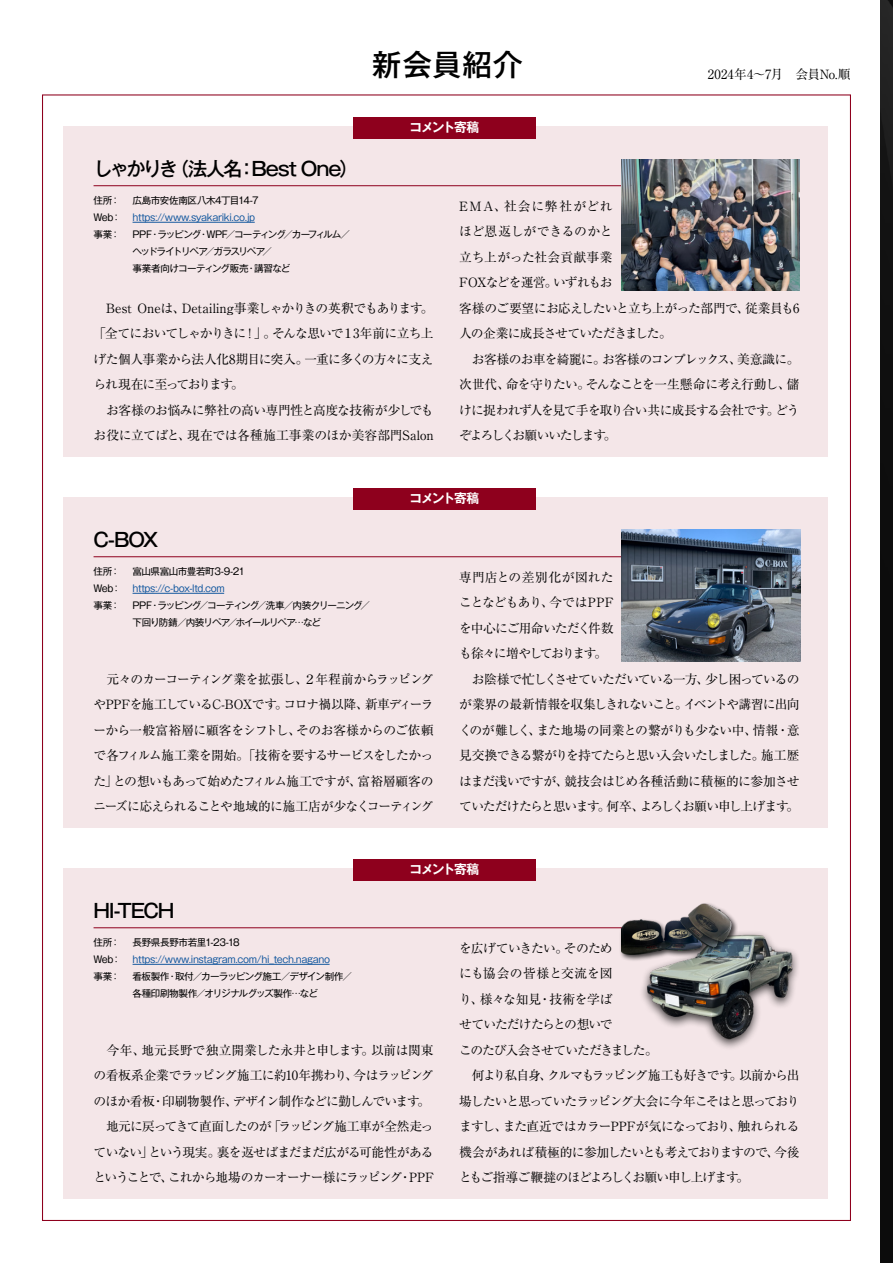
<style>
.page{position:relative;width:893px;height:1263px;background:#fff}
.page>*{position:absolute;margin:0;border:0;box-sizing:border-box;transform-origin:0 0}
.t1{font:500 29.7px "Gothic MB101 Pro";letter-spacing:.02em;color:#000}
.t2{font:500 19.2px "Gothic MB101 Pro";letter-spacing:-.07em;color:#000}
.t3{font:12.75px/25.5px "Ryumin Pro";letter-spacing:-.055em;color:#000}
.t4{font:700 12.75px "Gothic MB101 Pro De";letter-spacing:-.105em;color:#fff}
.t5{font:12.75px "Ryumin Pro";letter-spacing:.005em;color:#000}
.t6{font:9.6px/17px "Gothic MB101 Pro";letter-spacing:-.04em;color:#15599f}
.t7{font:9.6px/17.2px "Gothic MB101 Pro";letter-spacing:-.095em;color:#000}
.t8{font:9.6px/17.5px "Gothic MB101 Pro";letter-spacing:-.1em;color:#000}
.t9{font:9.6px/17.5px "Gothic MB101 Pro";letter-spacing:-.05em;color:#000}
.t10{font:9.6px/17px "Gothic MB101 Pro";letter-spacing:-.045em;color:#000}
.t11{font:9.6px "Gothic MB101 Pro";letter-spacing:-.075em;color:#000}
.s1{color:#000}
.s2{color:#15599f}
</style>
<div class="page">
<img style="left:880px;top:0;width:13px;height:1263px">
<div style="left:64px;top:126px;width:764px;height:330px;background:#f4e6e8"></div>
<div style="left:353px;top:117px;width:183px;height:21px;background:#8e001d"></div>
<hr style="left:133px;top:222px;width:122px;height:1px;background:#15599f">
<hr style="left:94px;top:185px;width:541px;height:1px;background:#8e001d">
<img style="left:621px;top:159px;width:178px;height:131px">
<div style="left:64px;top:868px;width:764px;height:330px;background:#f4e6e8"></div>
<div style="left:353px;top:859px;width:183px;height:21px;background:#8e001d"></div>
<hr style="left:133px;top:964px;width:197px;height:1px;background:#15599f">
<hr style="left:94px;top:927px;width:541px;height:1px;background:#8e001d">
<div style="left:64px;top:497px;width:764px;height:330px;background:#f4e6e8"></div>
<div style="left:353px;top:488px;width:183px;height:21px;background:#8e001d"></div>
<hr style="left:133px;top:593px;width:91px;height:1px;background:#15599f">
<hr style="left:94px;top:556px;width:541px;height:1px;background:#8e001d">
<div style="left:639px;top:930px;width:160px;height:121px;background:#000;opacity:.75"></div>
<img style="left:639px;top:930px;width:160px;height:113px">
<div style="left:619px;top:902px;width:119px;height:59px;background:#000;opacity:.75"></div>
<img style="left:621px;top:902px;width:112px;height:65px">
<img style="left:622px;top:530px;width:178px;height:131px">
<h1 class="t1" style="left:372px;top:40px;width:152px">新会員紹介</h1>
<p class="t4" style="left:410px;top:117px;width:71px">コメント寄稿</p>
<p class="t5" style="left:708px;top:64px;width:144px">2024年4〜7月　会員No.順</p>
<h2 class="t2" style="left:94px;top:153px;width:266px">しゃかりき（法人名：Best One）</h2>
<p class="t11" style="left:94px;top:192px;width:28px">住所：</p>
<p class="t6" style="left:94px;top:190px;width:167px;text-indent:39px"><span class="s1">広島市安佐南区八木4丁目14-7<br>Web：</span> https://www.syakariki.co.jp<span class="s1">事業：</span></p>
<p class="t7" style="left:133px;top:224px;width:219px">PPF・ラッピング・WPF／コーティング／カーフィルム／ヘッドライトリペア／ガラスリペア／<br>事業者向けコーティング販売・講習など</p>
<p class="t3" style="left:94px;top:294px;width:342px">　Best Oneは、Detailing事業しゃかりきの英釈でもあります。「全てにおいてしゃかりきに！」。そんな思いで１3年前に立ち上げた個人事業から法人化8期目に突入。一重に多くの方々に支えられ現在に至っております。<br>　お客様のお悩みに弊社の高い専門性と高度な技術が少しでもお役に立てばと、現在では各種施工事業のほか美容部門Salon</p>
<p class="t3" style="left:459px;top:192px;width:342px">EMA、社会に弊社がどれ<br>ほど恩返しができるのかと<br>立ち上がった社会貢献事業<br>FOXなどを運営。いずれもお<br>客様のご要望にお応えしたいと立ち上がった部門で、従業員も6人の企業に成長させていただきました。<br>　お客様のお車を綺麗に。お客様のコンプレックス、美意識に。次世代、命を守りたい。そんなことを一生懸命に考え行動し、儲けに捉われず人を見て手を取り合い共に成長する会社です。どうぞよろしくお願いいたします。</p>
<p class="t4" style="left:410px;top:488px;width:71px">コメント寄稿</p>
<h2 class="t2" style="left:94px;top:524px;width:66px">C-BOX</h2>
<p class="t11" style="left:94px;top:563px;width:28px">住所：</p>
<p class="t10" style="left:94px;top:561px;width:153px;text-indent:39px">富山県富山市豊若町3-9-21<br>Web： <span class="s2">https://c-box-ltd.com<br></span>事業：</p>
<p class="t8" style="left:133px;top:595px;width:239px">PPF・ラッピング／コーティング／洗車／内装クリーニング／下回り防錆／内装リペア／ホイールリペア…など</p>
<p class="t3" style="left:94px;top:665px;width:342px;text-align:justify">　元々のカーコーティング業を拡張し、２年程前からラッピングやPPFを施工しているC-BOXです。コロナ禍以降、新車ディーラーから一般富裕層に顧客をシフトし、そのお客様からのご依頼で各フィルム施工業を開始。「技術を要するサービスをしたかった」との想いもあって始めたフィルム施工ですが、富裕層顧客のニーズに応えられることや地域的に施工店が少なくコーティング</p>
<p class="t3" style="left:459px;top:563px;width:342px">専門店との差別化が図れた<br>ことなどもあり、今ではPPF<br>を中心にご用命いただく件数<br>も徐々に増やしております。<br>　お陰様で忙しくさせていただいている一方、少し困っているのが業界の最新情報を収集しきれないこと。イベントや講習に出向くのが難しく、また地場の同業との繋がりも少ない中、情報・意見交換できる繋がりを持てたらと思い入会いたしました。施工歴はまだ浅いですが、競技会はじめ各種活動に積極的に参加させていただけたらと思います。何卒、よろしくお願い申し上げます。</p>
<p class="t4" style="left:410px;top:859px;width:71px">コメント寄稿</p>
<h2 class="t2" style="left:94px;top:895px;width:82px">HI-TECH</h2>
<p class="t11" style="left:94px;top:934px;width:28px">住所：</p>
<p class="t6" style="left:94px;top:932px;width:238px;text-indent:39px"><span class="s1">長野県長野市若里1-23-18<br>Web：</span> https://www.instagram.com/hi_tech.nagano<span class="s1">事業：</span></p>
<p class="t9" style="left:133px;top:966px;width:221px">看板製作・取付／カーラッピング施工／デザイン制作／各種印刷物製作／オリジナルグッズ製作…など</p>
<p class="t3" style="left:94px;top:1036px;width:342px">　今年、地元長野で独立開業した永井と申します。以前は関東の看板系企業でラッピング施工に約10年携わり、今はラッピングのほか看板・印刷物製作、デザイン制作などに勤しんでいます。　地元に戻ってきて直面したのが「ラッピング施工車が全然走っていない」という現実。裏を返せばまだまだ広がる可能性があるということで、これから地場のカーオーナー様にラッピング・PPF</p>
<p class="t3" style="left:459px;top:934px;width:342px">を広げていきたい。そのため<br>にも協会の皆様と交流を図<br>り、様々な知見・技術を学ば<br>せていただけたらとの想いで<br>このたび入会させていただきました。<br>　何より私自身、クルマもラッピング施工も好きです。以前から出場したいと思っていたラッピング大会に今年こそはと思っておりますし、また直近ではカラーPPFが気になっており、触れられる機会があれば積極的に参加したいとも考えておりますので、今後ともご指導ご鞭撻のほどよろしくお願い申し上げます。</p>
</div>
